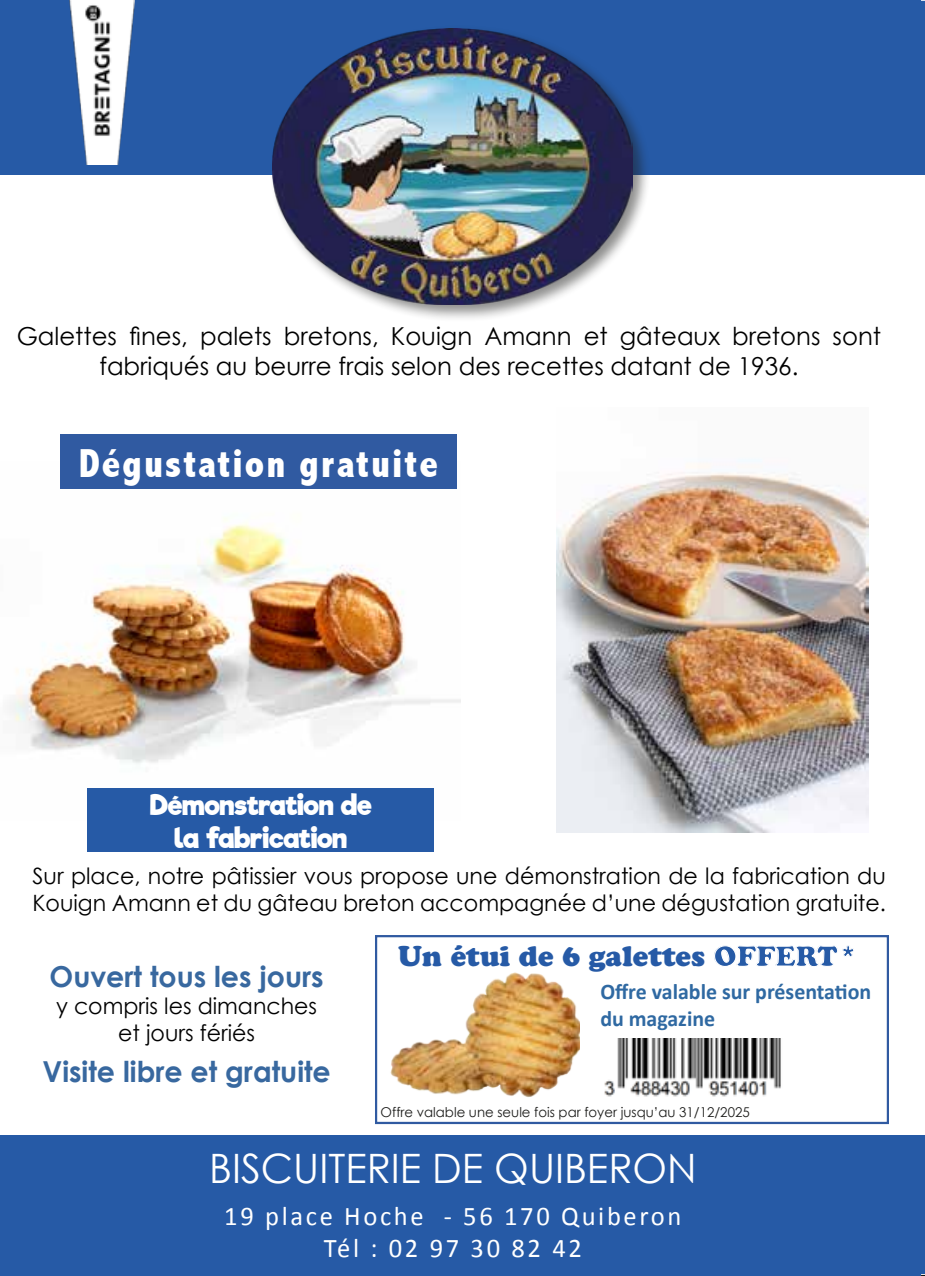
<style>
.page{position:relative;width:925px;height:1276px;background:#fff}
.page>*{position:absolute;margin:0;border:0;box-sizing:border-box;transform-origin:0 0}
.t1{font:40.5px "Century Gothic";color:#fff}
.t2{font:800 condensed 40.5px "Abadi";letter-spacing:.05em;color:#fff}
.t3{font:700 28.8px "Century Gothic";color:#38689f}
.t4{font:28.35px "Cooper Black Std";color:#265aa6}
.t5{font:27px/32.4px "Calibri";letter-spacing:.1em;color:#fff;text-align:center}
.t6{font:700 27px/32.4px "Riffic Free";letter-spacing:-.005em;color:#fff;text-align:center}
.t7{font:24.75px/29.7px "Century Gothic";color:#000;text-align:center}
.t8{font:22.5px/27px "Century Gothic";color:#000}
.t9{font:22.5px/27px "Century Gothic";color:#010101;text-align:center}
.t10{font:700 22.28px/26.8px "Calibri";color:#2f69a2}
.t11{font:13.5px "Century Gothic";color:#1d1d1b}
</style>
<div class="page">
<div style="left:0;top:0;width:925px;height:175px;background:#265aa6"></div>
<img style="left:379px;top:972px;width:200px;height:153px">
<div style="left:0;top:1135px;width:925px;height:141px;background:#265aa6"></div>
<div style="left:375px;top:935px;width:514px;height:189px;border:2px solid #305aa1"></div>
<div style="left:269px;top:25px;width:382px;height:297px;background:#1d1d1b;opacity:.5"></div>
<img style="left:273px;top:28px;width:360px;height:277px">
<img style="left:69px;top:0;width:66px;height:165px">
<img style="left:9px;top:488px;width:452px;height:276px">
<div style="left:60px;top:434px;width:397px;height:54px;background:#305aa1"></div>
<img style="left:556px;top:459px;width:313px;height:373px">
<img style="left:604px;top:1038px;width:177px;height:59px">
<div style="left:87px;top:788px;width:347px;height:64px;background:#265aa6"></div>
<p class="t7" style="left:17px;top:321px;width:866px">Galettes fines, palets bretons, Kouign Amann et gâteaux bretons sont fabriqués au beurre frais selon des recettes datant de 1936.</p>
<h1 class="t2" style="left:79px;top:440px;width:361px">Dégustation gratuite</h1>
<p class="t6" style="left:150px;top:789px;width:223px">Démonstration de la fabrication</p>
<p class="t8" style="left:33px;top:862px;width:855px">Sur place, notre pâtissier vous propose une démonstration de la fabrication du<br>Kouign Amann et du gâteau breton accompagnée d’une dégustation gratuite.</p>
<p class="t3" style="left:50px;top:958px;width:276px">Ouvert tous les jours</p>
<p class="t9" style="left:56px;top:992px;width:263px">y compris les dimanches et jours fériés</p>
<p class="t3" style="left:42px;top:1053px;width:290px">Visite libre et gratuite</p>
<p class="t4" style="left:398px;top:939px;width:462px">Un étui de 6 galettes OFFERT*</p>
<p class="t10" style="left:600px;top:977px;width:272px">Offre valable sur présentation du magazine</p>
<p class="t11" style="left:381px;top:1104px;width:371px">Offre valable une seule fois par foyer jusqu’au 31/12/2025</p>
<h1 class="t1" style="left:209px;top:1143px;width:489px">BISCUITERIE DE QUIBERON</h1>
<p class="t5" style="left:224px;top:1198px;width:459px">19 place Hoche - 56 170 Quiberon<br>Tél : 02 97 30 82 42</p>
</div>
